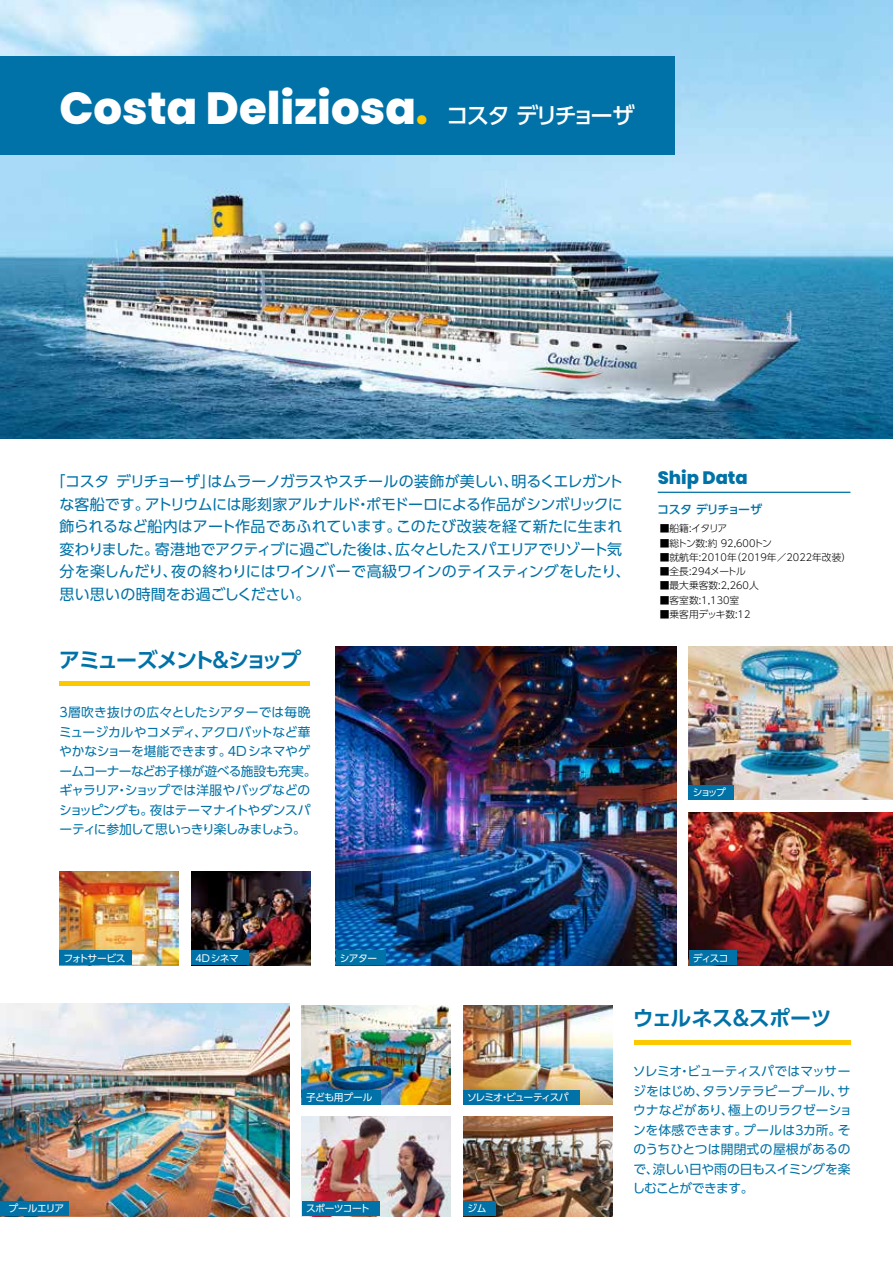
<style>
.page{position:relative;width:893px;height:1263px;background:#fff}
.page>*{position:absolute;margin:0;border:0;box-sizing:border-box;transform-origin:0 0}
.t1{font:800 45px "Poppins";color:#fff}
.t2{font:500 22.5px "UD Shin Go Pro";letter-spacing:-.115em;color:#fff}
.t3{font:700 21px "UD Shin Go Pro De";letter-spacing:-.105em;color:#0072a7}
.t4{font:700 21px "UD Shin Go Pro De";letter-spacing:-.03em;color:#0072a7}
.t5{font:800 18px "Poppins";color:#0072a7}
.t6{font:15px/22.5px "UD Shin Go Pro";letter-spacing:-.015em;color:#0072a7}
.t7{font:12.75px/19.5px "UD Shin Go Pro";letter-spacing:-.025em;color:#0072a7}
.t8{font:500 12px "UD Shin Go Pro";letter-spacing:-.08em;color:#0072a7}
.t9{font:300 9.75px "UD Shin Go Pro";color:#000}
.t10{font:9.75px "UD Shin Go Pro";letter-spacing:-.06em;color:#fff}
.t11{font:300 9.75px "UD Shin Go Pro";letter-spacing:-.075em;color:#000}
.t12{font:9.75px "UD Shin Go Pro";letter-spacing:-.095em;color:#fff}
.t13{font:300 9.75px "UD Shin Go Pro";letter-spacing:-.065em;color:#000}
.t14{font:9.75px "UD Shin Go Pro";letter-spacing:-.02em;color:#fff}
.s1{color:#fcc800}
</style>
<div class="page">
<img style="left:0;top:0;width:893px;height:438px">
<div style="left:0;top:56px;width:675px;height:99px;background:#0072a7"></div>
<div style="left:634px;top:1040px;width:216px;height:5px;background:#fcc800"></div>
<img style="left:60px;top:872px;width:119px;height:93px">
<img style="left:191px;top:872px;width:119px;height:93px">
<hr style="left:60px;top:682px;width:250px;height:4px;background:#fcc800">
<div style="left:191px;top:950px;width:58px;height:15px;background:#0072a7"></div>
<div style="left:60px;top:950px;width:72px;height:15px;background:#0072a7"></div>
<hr style="left:658px;top:492px;width:192px;height:1px;background:#0072a7">
<img style="left:336px;top:646px;width:340px;height:319px">
<img style="left:689px;top:646px;width:204px;height:153px">
<img style="left:689px;top:812px;width:204px;height:153px">
<div style="left:336px;top:950px;width:50px;height:15px;background:#0072a7"></div>
<div style="left:689px;top:784px;width:45px;height:15px;background:#0072a7"></div>
<div style="left:689px;top:950px;width:47px;height:15px;background:#0072a7"></div>
<img style="left:0;top:1003px;width:289px;height:213px">
<img style="left:302px;top:1116px;width:149px;height:100px">
<div style="left:302px;top:1201px;width:77px;height:15px;background:#0072a7"></div>
<div style="left:0;top:1201px;width:68px;height:15px;background:#0072a7"></div>
<img style="left:463px;top:1005px;width:149px;height:100px">
<img style="left:302px;top:1005px;width:149px;height:100px">
<img style="left:463px;top:1116px;width:149px;height:100px">
<div style="left:463px;top:1201px;width:33px;height:15px;background:#0072a7"></div>
<div style="left:463px;top:1090px;width:117px;height:15px;background:#0072a7"></div>
<div style="left:302px;top:1090px;width:78px;height:15px;background:#0072a7"></div>
<h1 class="t1" style="left:60px;top:82px;width:370px">Costa Deliziosa<span class="s1">.</span></h1>
<h2 class="t2" style="left:446px;top:97px;width:190px">コスタ デリチョーザ</h2>
<p class="t6" style="left:59px;top:470px;width:572px;text-indent:-9px">「コスタ デリチョーザ」はムラーノガラスやスチールの装飾が美しい、明るくエレガントな客船です。アトリウムには彫刻家アルナルド・ポモドーロによる作品がシンボリックに飾られるなど船内はアート作品であふれています。このたび改装を経て新たに生まれ変わりました。寄港地でアクティブに過ごした後は、広々としたスパエリアでリゾート気分を楽しんだり、夜の終わりにはワインバーで高級ワインのテイスティングをしたり、思い思いの時間をお過ごしください。</p>
<h3 class="t3" style="left:59px;top:643px;width:243px">アミューズメント＆ショップ</h3>
<p class="t7" style="left:59px;top:702px;width:259px">3層吹き抜けの広々としたシアターでは毎晩ミュージカルやコメディ、アクロバットなど華やかなショーを堪能できます。4Dシネマやゲームコーナーなどお子様が遊べる施設も充実。ギャラリア・ショップでは洋服やバッグなどのショッピングも。夜はテーマナイトやダンスパーティに参加して思いっきり楽しみましょう。</p>
<h3 class="t5" style="left:658px;top:467px;width:92px">Ship Data</h3>
<p class="t8" style="left:657px;top:499px;width:106px">コスタ デリチョーザ</p>
<p class="t9" style="left:660px;top:521px;width:69px">■船籍:イタリア</p>
<p class="t11" style="left:660px;top:535px;width:114px">■総トン数:約 92,600トン</p>
<p class="t9" style="left:660px;top:549px;width:193px">■就航年:2010年（2019年／2022年改装）</p>
<p class="t13" style="left:660px;top:563px;width:88px">■全長:294メートル</p>
<p class="t9" style="left:660px;top:578px;width:100px">■最大乗客数:2,260人</p>
<p class="t9" style="left:660px;top:592px;width:81px">■客室数:1,130室</p>
<p class="t9" style="left:660px;top:606px;width:92px">■乗客用デッキ数:12</p>
<p class="t10" style="left:693px;top:784px;width:35px">ショップ</p>
<p class="t10" style="left:63px;top:950px;width:64px">フォトサービス</p>
<p class="t10" style="left:196px;top:950px;width:45px">4Dシネマ</p>
<p class="t10" style="left:340px;top:950px;width:39px">シアター</p>
<p class="t10" style="left:693px;top:950px;width:37px">ディスコ</p>
<p class="t14" style="left:306px;top:1089px;width:68px">子ども用プール</p>
<p class="t12" style="left:467px;top:1089px;width:103px">ソレミオ・ビューティスパ</p>
<p class="t10" style="left:8px;top:1201px;width:57px">プールエリア</p>
<p class="t10" style="left:306px;top:1201px;width:65px">スポーツコート</p>
<p class="t10" style="left:467px;top:1201px;width:21px">ジム</p>
<h3 class="t4" style="left:633px;top:1001px;width:200px">ウェルネス＆スポーツ</h3>
<p class="t7" style="left:632px;top:1061px;width:221px">ソレミオ・ビューティスパではマッサージをはじめ、タラソテラピープール、サウナなどがあり、極上のリラクゼーションを体感できます。プールは３カ所。そのうちひとつは開閉式の屋根があるので、涼しい日や雨の日もスイミングを楽しむことができます。</p>
</div>
